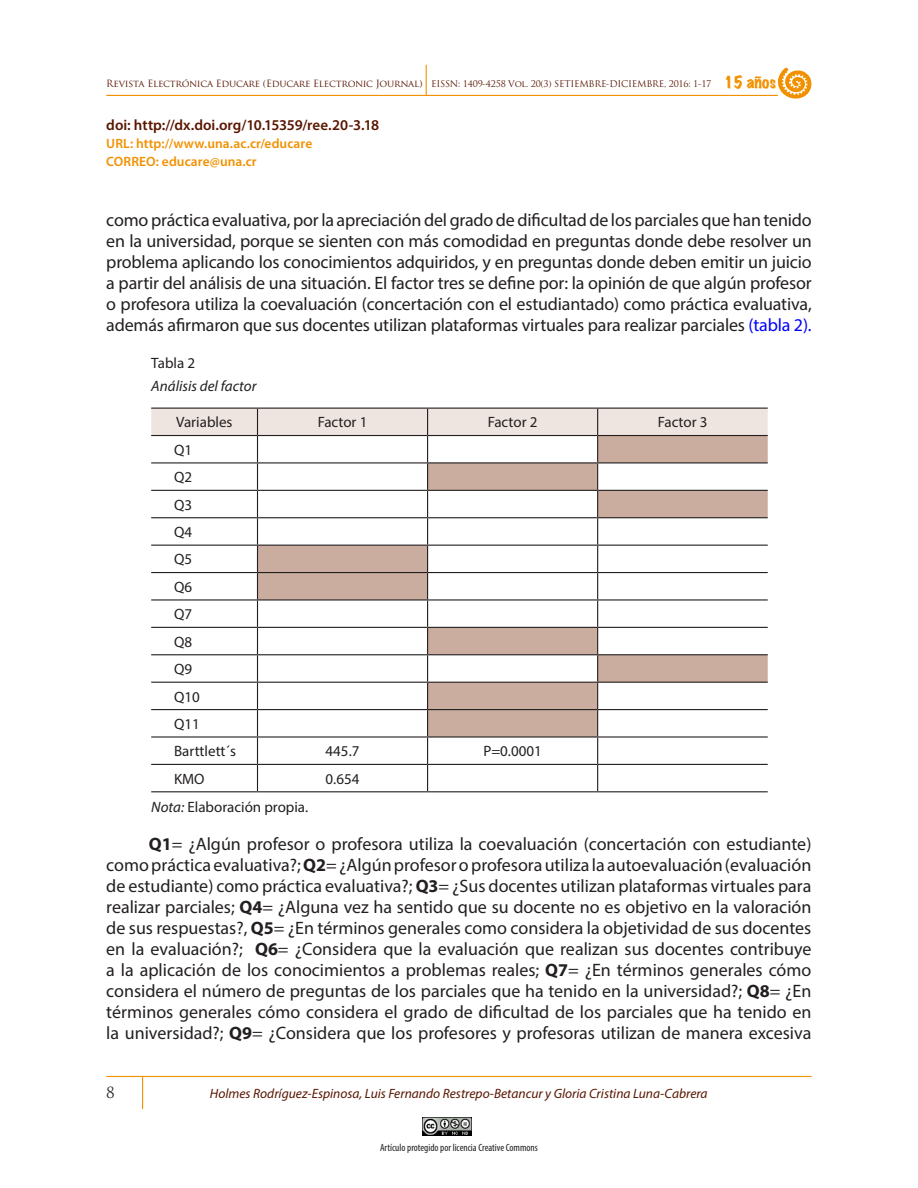
<style>
.page{position:relative;width:918px;height:1188px;background:#fff}
.page>*{position:absolute;margin:0;border:0;box-sizing:border-box;transform-origin:0 0}
.TEXTO{font:18px/21px "Myriad Pro";letter-spacing:-.01em;color:#231f20;text-align:justify}
.t1{font:15px "Myriad Pro";color:#231f20}
.t2{font:600 15px "Myriad Pro";color:#591600}
.t3{font:italic 15px "Myriad Pro";color:#231f20}
.t4{font:15px "Trajan Pro";color:#231f20}
.t5{font:italic 13.5px "Myriad Pro";color:#591600}
.t6{font:600 13.5px/18px "Myriad Pro";letter-spacing:.005em;color:#f29100}
.t7{font:condensed 10.5px "Myriad Pro";color:#231f20}
.t8{font:9px "Trajan Pro";letter-spacing:-.025em;color:#591600}
.s1{font-size:9.75px}
.s2{font-family:"Marker Felt";font-stretch:expanded;font-size:15px;color:#f29100}
.s3{color:#00f}
.s4{font-style:italic}
.s5{font-weight:700}
</style>
<div class="page">
<hr style="left:106px;top:1076px;width:706px;height:1px;background:#f29100">
<hr style="left:142px;top:1076px;width:1px;height:33px;background:#f29100">
<img style="left:422px;top:1118px;width:50px;height:17px">
<hr style="left:106px;top:95px;width:672px;height:1px;background:#f29100">
<hr style="left:426px;top:65px;width:1px;height:31px;background:#f29100">
<svg style="left:778px;top:68px;width:34px;height:31px"></svg>
<svg style="left:151px;top:408px;width:617px;height:383px"></svg>
<hr style="left:151px;top:791px;width:107px;height:1px;background:#231f20">
<hr style="left:258px;top:791px;width:170px;height:1px;background:#231f20">
<hr style="left:428px;top:791px;width:170px;height:1px;background:#231f20">
<hr style="left:598px;top:791px;width:170px;height:1px;background:#231f20">
<p class="t8" style="left:106px;top:78px;width:671px"><span class="s1">Revista Electrónica Educare (Educare Electronic Journal)</span> EISSN: 1409-4258 Vol. 20(3) SETIEMBRE-DICIEMBRE, 2016: 1-17 <span class="s2">15 años</span></p>
<p class="t2" style="left:106px;top:115px;width:274px">doi: http://dx.doi.org/10.15359/ree.20-3.18</p>
<p class="t6" style="left:106px;top:134px;width:208px">URL: http://www.una.ac.cr/educare<br>CORREO: educare@una.cr</p>
<p class="TEXTO" style="left:106px;top:209px;width:707px">como práctica evaluativa, por la apreciación del grado de dificultad de los parciales que han tenido en la universidad, porque se sienten con más comodidad en preguntas donde debe resolver un problema aplicando los conocimientos adquiridos, y en preguntas donde deben emitir un juicio a partir del análisis de una situación. El factor tres se define por: la opinión de que algún profesor o profesora utiliza la coevaluación (concertación con el estudiantado) como práctica evaluativa, además afirmaron que sus docentes utilizan plataformas virtuales para realizar parciales <span class="s3">(tabla 2).</span></p>
<p class="t1" style="left:151px;top:354px;width:45px">Tabla 2</p>
<p class="t3" style="left:151px;top:376px;width:107px">Análisis del factor</p>
<p class="t1" style="left:176px;top:413px;width:58px">Variables</p>
<p class="t1" style="left:318px;top:413px;width:51px">Factor 1</p>
<p class="t1" style="left:488px;top:413px;width:51px">Factor 2</p>
<p class="t1" style="left:658px;top:413px;width:51px">Factor 3</p>
<p class="t1" style="left:174px;top:441px;width:20px">Q1</p>
<p class="t1" style="left:174px;top:468px;width:20px">Q2</p>
<p class="t1" style="left:174px;top:495px;width:20px">Q3</p>
<p class="t1" style="left:174px;top:523px;width:20px">Q4</p>
<p class="t1" style="left:174px;top:550px;width:20px">Q5</p>
<p class="t1" style="left:174px;top:578px;width:20px">Q6</p>
<p class="t1" style="left:174px;top:605px;width:20px">Q7</p>
<p class="t1" style="left:174px;top:632px;width:20px">Q8</p>
<p class="t1" style="left:174px;top:660px;width:20px">Q9</p>
<p class="t1" style="left:174px;top:687px;width:27px">Q10</p>
<p class="t1" style="left:174px;top:715px;width:27px">Q11</p>
<p class="t1" style="left:174px;top:742px;width:63px">Barttlett´s</p>
<p class="t1" style="left:326px;top:742px;width:35px">445.7</p>
<p class="t1" style="left:483px;top:742px;width:60px">P=0.0001</p>
<p class="t1" style="left:174px;top:769px;width:32px">KMO</p>
<p class="t1" style="left:326px;top:769px;width:35px">0.654</p>
<p class="t1" style="left:151px;top:798px;width:159px"><span class="s4">Nota:</span> Elaboración propia.</p>
<p class="TEXTO" style="left:106px;top:833px;width:707px;text-indent:43px"><span class="s5">Q1</span>= ¿Algún profesor o profesora utiliza la coevaluación (concertación con estudiante) como práctica evaluativa?; <span class="s5">Q2</span>= ¿Algún profesor o profesora utiliza la autoevaluación (evaluación de estudiante) como práctica evaluativa?; <span class="s5">Q3</span>= ¿Sus docentes utilizan plataformas virtuales para realizar parciales; <span class="s5">Q4</span>= ¿Alguna vez ha sentido que su docente no es objetivo en la valoración de sus respuestas?, <span class="s5">Q5</span>= ¿En términos generales como considera la objetividad de sus docentes en la evaluación?; <span class="s5">Q6</span>= ¿Considera que la evaluación que realizan sus docentes contribuye a la aplicación de los conocimientos a problemas reales; <span class="s5">Q7</span>= ¿En términos generales cómo considera el número de preguntas de los parciales que ha tenido en la universidad?; <span class="s5">Q8</span>= ¿En términos generales cómo considera el grado de dificultad de los parciales que ha tenido en la universidad?; <span class="s5">Q9</span>= ¿Considera que los profesores y profesoras utilizan de manera excesiva</p>
<p class="t4" style="left:106px;top:1083px;width:10px">8</p>
<p class="t5" style="left:210px;top:1085px;width:499px">Holmes Rodríguez-Espinosa, Luis Fernando Restrepo-Betancur y Gloria Cristina Luna-Cabrera</p>
<p class="t7" style="left:380px;top:1141px;width:159px">Artículo protegido por licencia Creative Commons</p>
</div>
